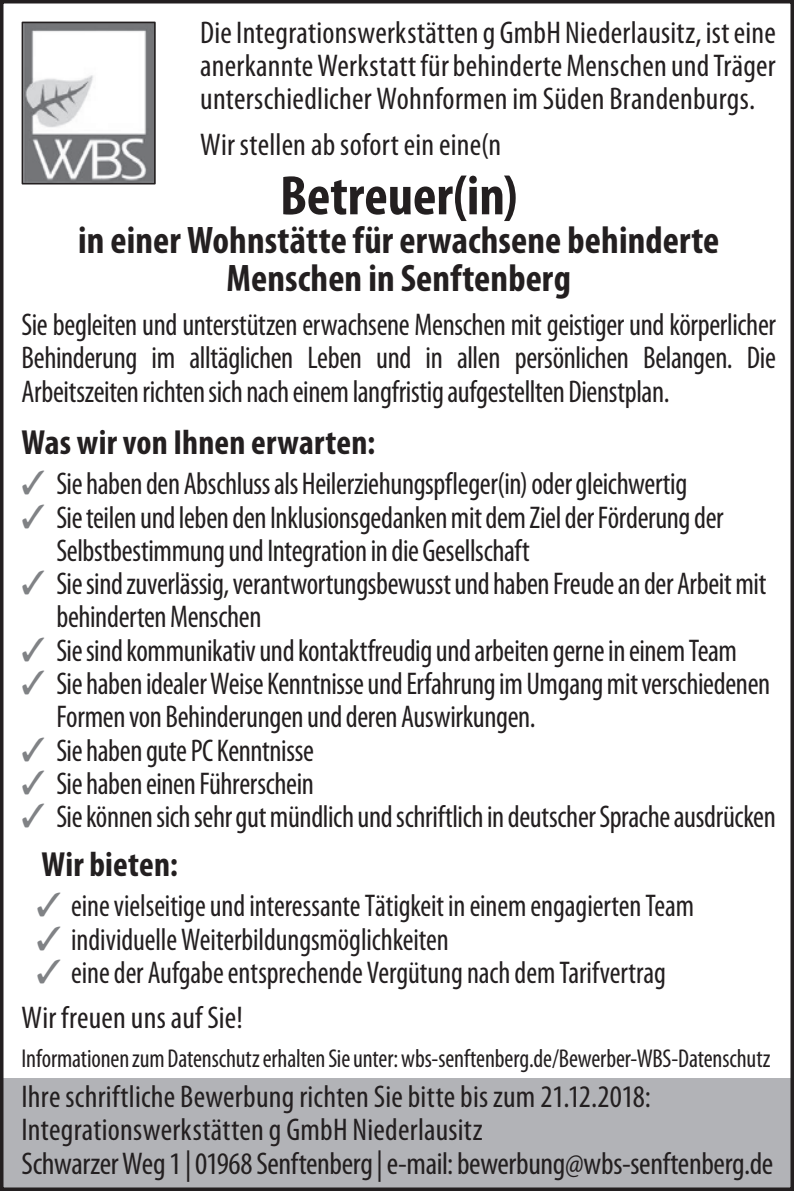
<style>
.page{position:relative;width:794px;height:1191px;background:#fff}
.page>*{position:absolute;margin:0;border:0;box-sizing:border-box;transform-origin:0 0}
.t1{font:700 condensed 56px "Myriad Pro";color:#231f20}
.t2{font:700 condensed 38.5px/38.5px "Myriad Pro";letter-spacing:.005em;color:#231f20;text-align:center}
.t3{font:700 condensed 35px "Myriad Pro";letter-spacing:.005em;color:#231f20}
.t4{font:condensed 31.5px/33.2px "Myriad Pro";letter-spacing:-.01em;color:#231f20;scale:.95 1}
.t5{font:condensed 31.5px/33.2px "Myriad Pro";letter-spacing:-.01em;color:#231f20;text-align:justify}
.t6{font:condensed 31.5px/45.5px "Myriad Pro";letter-spacing:-.01em;color:#231f20;scale:.94 1}
.t7{font:condensed 25.9px "Myriad Pro";letter-spacing:-.005em;color:#231f20;scale:.95 1}
.s1{color:#808285}
</style>
<div class="page">
<div style="left:0;top:1077px;width:794px;height:110px;background:#b2b3b7"></div>
<div style="left:0;top:0;width:794px;height:1191px;border:4px solid #231f20"></div>
<img style="left:25px;top:25px;width:128px;height:156px">
<div style="left:22px;top:22px;width:134px;height:162px;border:2px solid #231f20"></div>
<p class="t5" style="left:200px;top:15px;width:577px">Die Integrationswerkstätten g GmbH Niederlausitz, ist eine anerkannte Werkstatt für behinderte Menschen und Träger unterschiedlicher Wohnformen im Süden Brandenburgs.</p>
<p class="t5" style="left:200px;top:127px;width:302px">Wir stellen ab sofort ein eine(n</p>
<h1 class="t1" style="left:280px;top:161px;width:239px">Betreuer(in)</h1>
<p class="t2" style="left:78px;top:220px;width:643px">in einer Wohnstätte für erwachsene behinderte<br>Menschen in Senftenberg</p>
<p class="t4" style="left:22px;top:308px;width:795px;text-align:justify">Sie begleiten und unterstützen erwachsene Menschen mit geistiger und körperlicher Behinderung im alltäglichen Leben und in allen persönlichen Belangen. Die Arbeitszeiten richten sich nach einem langfristig aufgestellten Dienstplan.</p>
<p class="t3" style="left:22px;top:420px;width:355px">Was wir von Ihnen erwarten:</p>
<p class="t4" style="left:22px;top:467px;width:702px"><span class="s1">✓</span> Sie haben den Abschluss als Heilerziehungspfleger(in) oder gleichwertig</p>
<p class="t4" style="left:56px;top:500px;width:704px;text-indent:-35px"><span class="s1">✓</span> Sie teilen und leben den Inklusionsgedanken mit dem Ziel der Förderung der<br>Selbstbestimmung und Integration in die Gesellschaft</p>
<p class="t4" style="left:56px;top:567px;width:749px;text-indent:-35px"><span class="s1">✓</span> Sie sind zuverlässig, verantwortungsbewusst und haben Freude an der Arbeit mit behinderten Menschen</p>
<p class="t4" style="left:22px;top:633px;width:755px"><span class="s1">✓</span> Sie sind kommunikativ und kontaktfreudig und arbeiten gerne in einem Team</p>
<p class="t4" style="left:56px;top:666px;width:753px;text-indent:-35px"><span class="s1">✓</span> Sie haben idealer Weise Kenntnisse und Erfahrung im Umgang mit verschiedenen<br>Formen von Behinderungen und deren Auswirkungen.</p>
<p class="t4" style="left:22px;top:733px;width:309px"><span class="s1">✓</span> Sie haben gute PC Kenntnisse</p>
<p class="t4" style="left:22px;top:766px;width:309px"><span class="s1">✓</span> Sie haben einen Führerschein</p>
<p class="t4" style="left:22px;top:799px;width:795px"><span class="s1">✓</span> Sie können sich sehr gut mündlich und schriftlich in deutscher Sprache ausdrücken</p>
<p class="t3" style="left:41px;top:842px;width:138px">Wir bieten:</p>
<p class="t6" style="left:36px;top:882px;width:701px"><span class="s1">✓</span> eine vielseitige und interessante Tätigkeit in einem engagierten Team</p>
<p class="t6" style="left:36px;top:916px;width:440px"><span class="s1">✓</span> individuelle Weiterbildungsmöglichkeiten</p>
<p class="t6" style="left:22px;top:949px;width:687px;text-indent:15px"><span class="s1">✓</span> eine der Aufgabe entsprechende Vergütung nach dem Tarifvertrag<br>Wir freuen uns auf Sie!</p>
<p class="t7" style="left:22px;top:1042px;width:790px">Informationen zum Datenschutz erhalten Sie unter: wbs-senftenberg.de/Bewerber-WBS-Datenschutz</p>
<p class="t5" style="left:22px;top:1079px;width:753px;text-align:left">Ihre schriftliche Bewerbung richten Sie bitte bis zum 21.12.2018:<br>Integrationswerkstätten g GmbH Niederlausitz<br>Schwarzer Weg 1 | 01968 Senftenberg | e-mail: bewerbung@wbs-senftenberg.de</p>
</div>
